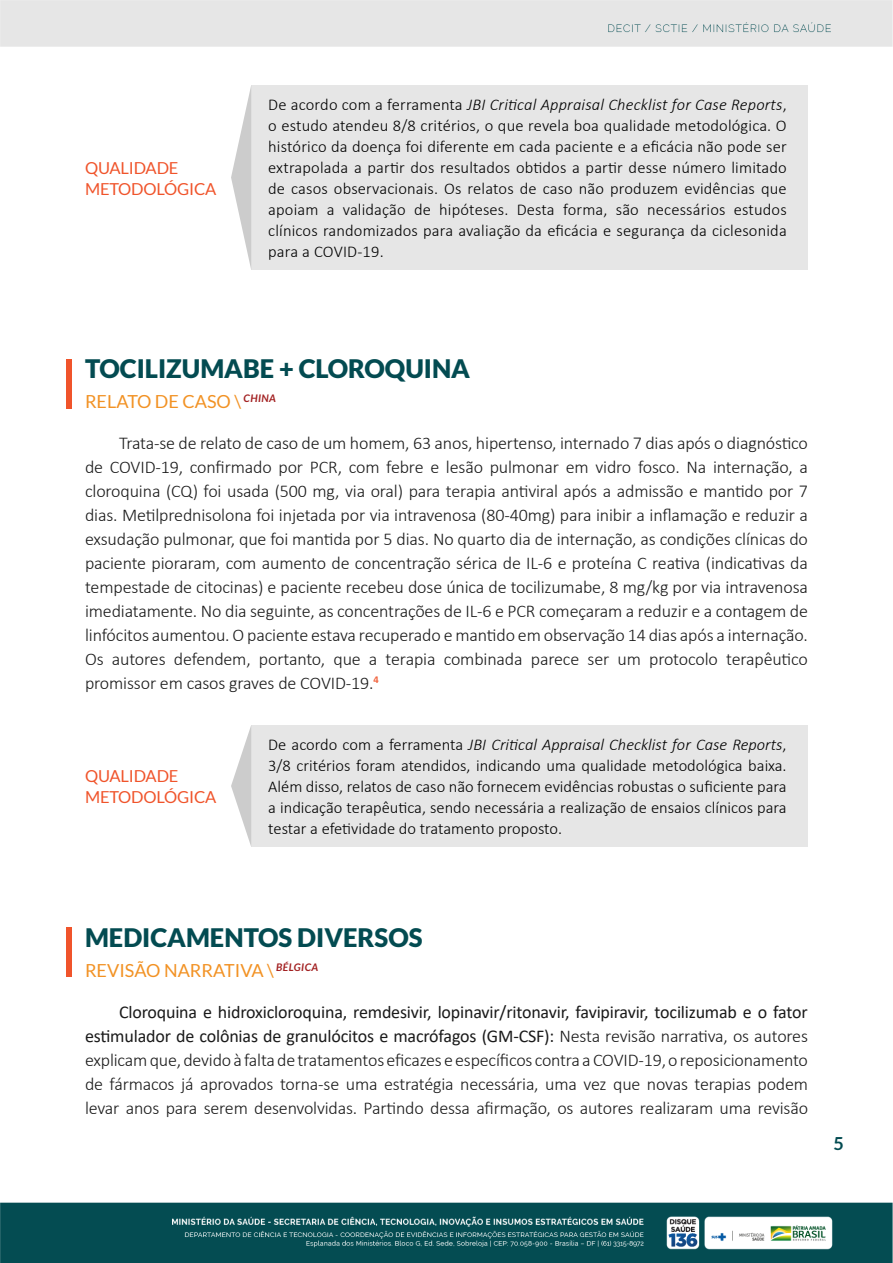
<style>
.page{position:relative;width:893px;height:1263px;background:#fff}
.page>*{position:absolute;margin:0;border:0;box-sizing:border-box;transform-origin:0 0}
.t1{font:900 25.5px "Lato";color:#034b51}
.t2{font:300 18px/24px "Calibri";letter-spacing:-.01em;color:#1a1a1a;text-align:justify}
.t3{font:18px "Lato";color:#f29224}
.t4{font:700 18px "Lato";color:#034b51}
.t5{font:300 16.5px/21px "Calibri";color:#000;text-align:justify}
.t6{font:16.5px/21px "Lato";letter-spacing:-.01em;color:#f0542b}
.s1{font-style:italic}
.s2{font-weight:400}
</style>
<div class="page">
<img style="left:0;top:0;width:893px;height:1263px">
<div style="left:85px;top:85px;width:146px;height:185px;background:#fff"></div>
<div style="left:251px;top:85px;width:557px;height:185px;background:#e6e6e6"></div>
<svg style="left:231px;top:85px;width:20px;height:185px"></svg>
<div style="left:85px;top:725px;width:146px;height:122px;background:#fff"></div>
<div style="left:251px;top:725px;width:557px;height:122px;background:#e6e6e6"></div>
<svg style="left:231px;top:725px;width:20px;height:122px"></svg>
<div style="left:66px;top:359px;width:6px;height:49px;background:#f0542b"></div>
<div style="left:66px;top:927px;width:6px;height:50px;background:#f0542b"></div>
<p class="t6" style="left:85px;top:157px;width:133px">QUALIDADE<br>METODOLÓGICA</p>
<p class="t5" style="left:268px;top:94px;width:520px">De acordo com a ferramenta <span class="s1">JBI Critical Appraisal Checklist for Case Reports</span>, o estudo atendeu 8/8 critérios, o que revela boa qualidade metodológica. O histórico da doença foi diferente em cada paciente e a eficácia não pode ser extrapolada a partir dos resultados obtidos a partir desse número limitado de casos observacionais. Os relatos de caso não produzem evidências que apoiam a validação de hipóteses. Desta forma, são necessários estudos clínicos randomizados para avaliação da eficácia e segurança da ciclesonida para a COVID-19.</p>
<h1 class="t1" style="left:85px;top:354px;width:387px">TOCILIZUMABE + CLOROQUINA</h1>
<p class="t3" style="left:85px;top:392px;width:192px">RELATO DE CASO \ <sup>CHINA</sup></p>
<p class="t2" style="left:85px;top:431px;width:724px;text-indent:34px">Trata-se de relato de caso de um homem, 63 anos, hipertenso, internado 7 dias após o diagnóstico de COVID-19, confirmado por PCR, com febre e lesão pulmonar em vidro fosco. Na internação, a cloroquina (CQ) foi usada (500 mg, via oral) para terapia antiviral após a admissão e mantido por 7 dias. Metilprednisolona foi injetada por via intravenosa (80-40mg) para inibir a inflamação e reduzir a exsudação pulmonar, que foi mantida por 5 dias. No quarto dia de internação, as condições clínicas do paciente pioraram, com aumento de concentração sérica de IL-6 e proteína C reativa (indicativas da tempestade de citocinas) e paciente recebeu dose única de tocilizumabe, 8 mg/kg por via intravenosa imediatamente. No dia seguinte, as concentrações de IL-6 e PCR começaram a reduzir e a contagem de linfócitos aumentou. O paciente estava recuperado e mantido em observação 14 dias após a internação.<br>Os autores defendem, portanto, que a terapia combinada parece ser um protocolo terapêutico promissor em casos graves de COVID-19.<sup>4</sup></p>
<p class="t6" style="left:85px;top:765px;width:133px">QUALIDADE<br>METODOLÓGICA</p>
<p class="t5" style="left:268px;top:734px;width:520px">De acordo com a ferramenta <span class="s1">JBI Critical Appraisal Checklist for Case Reports</span>, 3/8 critérios foram atendidos, indicando uma qualidade metodológica baixa.<br>Além disso, relatos de caso não fornecem evidências robustas o suficiente para a indicação terapêutica, sendo necessária a realização de ensaios clínicos para testar a efetividade do tratamento proposto.</p>
<h1 class="t1" style="left:85px;top:922px;width:339px">MEDICAMENTOS DIVERSOS</h1>
<p class="t3" style="left:85px;top:960px;width:235px">REVISÃO NARRATIVA \ <sup>BÉLGICA</sup></p>
<p class="t2" style="left:85px;top:999px;width:724px;text-indent:34px"><span class="s2">Cloroquina e hidroxicloroquina, remdesivir, lopinavir/ritonavir, favipiravir, tocilizumab e o fator estimulador de colônias de granulócitos e macrófagos (GM-CSF):</span> Nesta revisão narrativa, os autores explicam que, devido à falta de tratamentos eficazes e específicos contra a COVID-19, o reposicionamento de fármacos já aprovados torna-se uma estratégia necessária, uma vez que novas terapias podem levar anos para serem desenvolvidas. Partindo dessa afirmação, os autores realizaram uma revisão</p>
<p class="t4" style="left:833px;top:1133px;width:12px">5</p>
</div>
